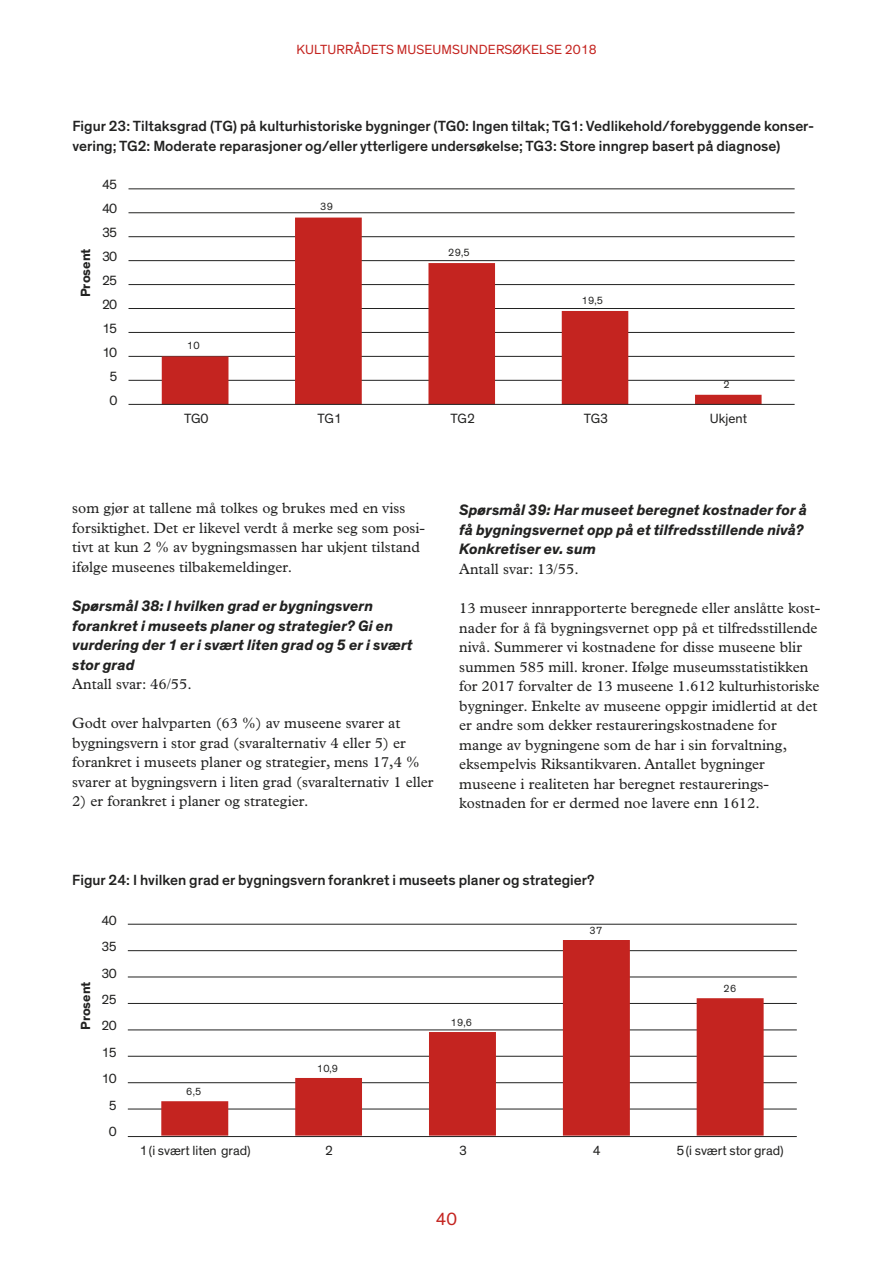
<style>
.page{position:relative;width:893px;height:1263px;background:#fff}
.page>*{position:absolute;margin:0;border:0;box-sizing:border-box;transform-origin:0 0}
.t1{font:18px "Theinhardt";color:#c42420}
.t2{font:italic 700 15.3px/19.5px "Theinhardt";color:#222221}
.t3{font:15px/19.5px "Plantin MT Std";color:#222221}
.t4{font:500 15px/19.5px "Theinhardt";color:#222221}
.t5{font:13.65px "Theinhardt";letter-spacing:-.025em;color:#222221}
.t6{font:700 13.65px "Theinhardt";color:#222221}
.t7{font:13.5px "Theinhardt";letter-spacing:-.005em;color:#222221}
.t8{font:13.5px "Theinhardt";letter-spacing:.01em;color:#c42420}
.t9{font:700 13.5px "Theinhardt";color:#222221}
.t10{font:10.65px "Theinhardt";letter-spacing:.05em;color:#222221}
.t11{font:10.5px "Theinhardt";letter-spacing:.05em;color:#222221}
</style>
<div class="page">
<hr style="left:128px;top:380px;width:667px;height:1px;background:#222221">
<hr style="left:128px;top:356px;width:667px;height:1px;background:#222221">
<hr style="left:128px;top:332px;width:667px;height:1px;background:#222221">
<hr style="left:128px;top:308px;width:667px;height:1px;background:#222221">
<hr style="left:128px;top:284px;width:667px;height:1px;background:#222221">
<hr style="left:128px;top:260px;width:667px;height:1px;background:#222221">
<hr style="left:128px;top:236px;width:667px;height:1px;background:#222221">
<hr style="left:128px;top:212px;width:667px;height:1px;background:#222221">
<hr style="left:128px;top:189px;width:667px;height:1px;background:#222221">
<svg style="left:162px;top:218px;width:600px;height:186px"></svg>
<hr style="left:128px;top:404px;width:667px;height:1px;background:#222221">
<hr style="left:128px;top:1109px;width:669px;height:1px;background:#222221">
<hr style="left:128px;top:1082px;width:669px;height:1px;background:#222221">
<hr style="left:128px;top:1056px;width:669px;height:1px;background:#222221">
<hr style="left:128px;top:1030px;width:669px;height:1px;background:#222221">
<hr style="left:128px;top:1003px;width:669px;height:1px;background:#222221">
<hr style="left:128px;top:977px;width:669px;height:1px;background:#222221">
<hr style="left:128px;top:950px;width:669px;height:1px;background:#222221">
<hr style="left:128px;top:924px;width:669px;height:1px;background:#222221">
<svg style="left:161px;top:940px;width:603px;height:195px"></svg>
<hr style="left:128px;top:1136px;width:669px;height:1px;background:#222221">
<p class="t8" style="left:296px;top:42px;width:302px">KULTURRÅDETS MUSEUMSUNDERSØKELSE 2018</p>
<p class="t4" style="left:72px;top:117px;width:743px">Figur 23: Tiltaksgrad (TG) på kulturhistoriske bygninger (TG0: Ingen tiltak; TG1: Vedlikehold/forebyggende konser&shy;vering; TG2: Moderate reparasjoner og/eller ytterligere undersøkelse; TG3: Store inngrep basert på diagnose)</p>
<p class="t6" style="left:77px;top:297px;width:50px;rotate:-90deg">Prosent</p>
<p class="t5" style="left:102px;top:177px;width:17px">45</p>
<p class="t5" style="left:102px;top:201px;width:17px">40</p>
<p class="t5" style="left:102px;top:225px;width:17px">35</p>
<p class="t5" style="left:102px;top:249px;width:17px">30</p>
<p class="t5" style="left:102px;top:273px;width:17px">25</p>
<p class="t5" style="left:102px;top:297px;width:17px">20</p>
<p class="t5" style="left:102px;top:321px;width:17px">15</p>
<p class="t5" style="left:102px;top:344px;width:17px">10</p>
<p class="t5" style="left:109px;top:368px;width:10px">5</p>
<p class="t5" style="left:109px;top:392px;width:10px">0</p>
<p class="t10" style="left:187px;top:339px;width:15px">10</p>
<p class="t10" style="left:320px;top:201px;width:15px">39</p>
<p class="t10" style="left:448px;top:246px;width:23px">29,5</p>
<p class="t10" style="left:581px;top:294px;width:23px">19,5</p>
<p class="t10" style="left:723px;top:378px;width:8px">2</p>
<p class="t5" style="left:184px;top:411px;width:26px">TG0</p>
<p class="t5" style="left:317px;top:411px;width:26px">TG1</p>
<p class="t5" style="left:451px;top:411px;width:26px">TG2</p>
<p class="t5" style="left:584px;top:411px;width:26px">TG3</p>
<p class="t5" style="left:710px;top:411px;width:39px">Ukjent</p>
<p class="t3" style="left:72px;top:499px;width:354px">som gjør at tallene må tolkes og brukes med en viss forsiktighet. Det er likevel verdt å merke seg som posi&shy;tivt at kun 2 % av bygningsmassen har ukjent tilstand ifølge museenes tilbakemeldinger.</p>
<p class="t2" style="left:72px;top:596px;width:342px">Spørsmål 38: I hvilken grad er bygningsvern forankret i museets planer og strategier? Gi en vurdering der 1 er i svært liten grad og 5 er i svært stor grad</p>
<p class="t3" style="left:72px;top:674px;width:121px">Antall svar: 46/55.</p>
<p class="t3" style="left:72px;top:714px;width:363px">Godt over halvparten (63 %) av museene svarer at bygningsvern i stor grad (svaralternativ 4 eller 5) er forankret i museets planer og strategier, mens 17,4 % svarer at bygningsvern i liten grad (svaralternativ 1 eller</p>
<p class="t3" style="left:72px;top:792px;width:238px">2) er forankret i planer og strategier.</p>
<p class="t2" style="left:459px;top:501px;width:349px">Spørsmål 39: Har museet beregnet kostnader for å få bygningsvernet opp på et tilfredsstillende nivå?<br>Konkretiser ev. sum</p>
<p class="t3" style="left:459px;top:559px;width:121px">Antall svar: 13/55.</p>
<p class="t3" style="left:459px;top:598px;width:363px">13 museer innrapporterte beregnede eller anslåtte kost&shy;nader for å få bygningsvernet opp på et tilfredsstillende nivå. Summerer vi kostnadene for disse museene blir summen 585 mill. kroner. Ifølge museumsstatistikken for 2017 forvalter de 13 museene 1.612 kulturhistoriske bygninger. Enkelte av museene oppgir imidlertid at det er andre som dekker restaureringskostnadene for mange av bygningene som de har i sin forvaltning, eksempelvis Riksantikvaren. Antallet bygninger museene i realiteten har beregnet restaurerings&shy;kostnaden for er dermed noe lavere enn 1612.</p>
<p class="t4" style="left:72px;top:870px;width:524px">Figur 24: I hvilken grad er bygningsvern forankret i museets planer og strategier?</p>
<p class="t9" style="left:77px;top:1030px;width:50px;rotate:-90deg">Prosent</p>
<p class="t7" style="left:102px;top:912px;width:17px">40</p>
<p class="t7" style="left:102px;top:939px;width:17px">35</p>
<p class="t7" style="left:102px;top:965px;width:17px">30</p>
<p class="t7" style="left:102px;top:991px;width:17px">25</p>
<p class="t7" style="left:102px;top:1018px;width:17px">20</p>
<p class="t7" style="left:102px;top:1044px;width:17px">15</p>
<p class="t7" style="left:102px;top:1071px;width:17px">10</p>
<p class="t7" style="left:109px;top:1097px;width:9px">5</p>
<p class="t7" style="left:109px;top:1124px;width:9px">0</p>
<p class="t11" style="left:186px;top:1086px;width:17px">6,5</p>
<p class="t11" style="left:317px;top:1062px;width:23px">10,9</p>
<p class="t11" style="left:450px;top:1016px;width:23px">19,6</p>
<p class="t11" style="left:589px;top:924px;width:14px">37</p>
<p class="t11" style="left:723px;top:983px;width:14px">26</p>
<p class="t7" style="left:139px;top:1143px;width:113px">1 (i svært liten grad)</p>
<p class="t7" style="left:325px;top:1143px;width:9px">2</p>
<p class="t7" style="left:459px;top:1143px;width:9px">3</p>
<p class="t7" style="left:593px;top:1143px;width:9px">4</p>
<p class="t7" style="left:676px;top:1143px;width:109px">5 (i svært stor grad)</p>
<p class="t1" style="left:436px;top:1208px;width:23px">40</p>
</div>
